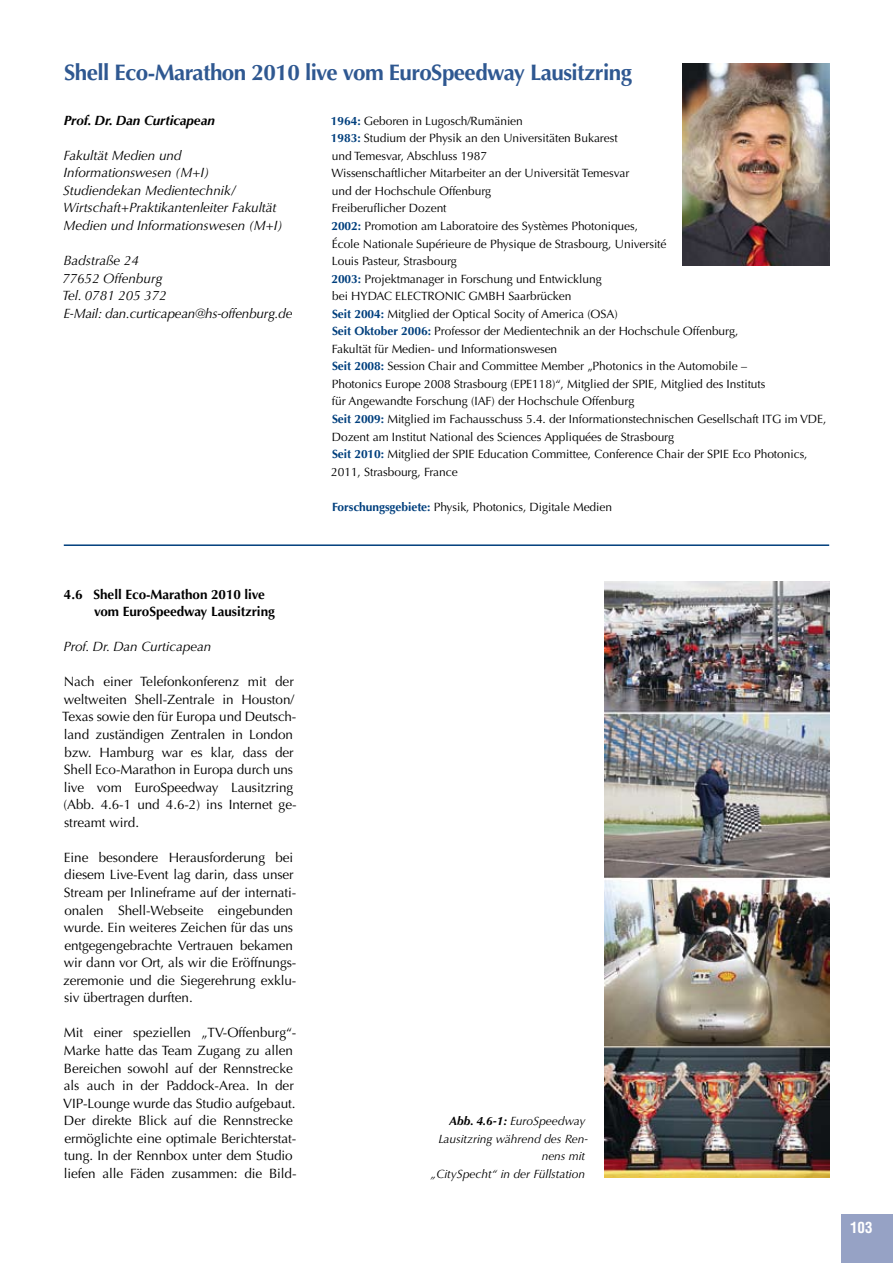
<style>
.page{position:relative;width:893px;height:1263px;background:#fff}
.page>*{position:absolute;margin:0;border:0;box-sizing:border-box;transform-origin:0 0}
.t1{font:700 22.5px "Optima LT Std";letter-spacing:-.025em;color:#2f5891}
.t2{font:700 condensed 15px "Helvetica LT Std";color:#fff}
.t3{font:13.5px/17.5px "Optima LT Std";letter-spacing:-.005em;color:#000}
.t4{font:italic 13.5px/17.5px "Optima LT Std";letter-spacing:-.005em;color:#000}
.t5{font:700 13.5px/17.5px "Optima LT Std";letter-spacing:-.005em;color:#000}
.t6{font:italic 700 13.5px "Optima LT Std";letter-spacing:-.005em;color:#000}
.t7{font:12px/17.5px "Optima LT Std";letter-spacing:-.005em;color:#000}
.t8{font:italic 12px/17.5px "Optima LT Std";letter-spacing:-.005em;color:#000;text-align:right}
.s1{font-weight:700;color:#003f7d}
.s2{font-weight:700}
</style>
<div class="page">
<div style="left:842px;top:1214px;width:51px;height:49px;background:#96a2c5"></div>
<img style="left:682px;top:64px;width:147px;height:201px">
<hr style="left:64px;top:544px;width:765px;height:2px;background:#003f7d">
<img style="left:605px;top:581px;width:224px;height:597px">
<p class="t1" style="left:64px;top:60px;width:569px">Shell Eco-Marathon 2010 live vom EuroSpeedway Lausitzring</p>
<p class="t6" style="left:64px;top:112px;width:153px">Prof. Dr. Dan Curticapean</p>
<p class="t4" style="left:63px;top:147px;width:221px">Fakultät Medien und<br>Informationswesen (M+I)<br>Studiendekan Medientechnik/<br>Wirtschaft+Praktikantenleiter Fakultät<br>Medien und Informationswesen (M+I)</p>
<p class="t4" style="left:62px;top:252px;width:232px">Badstraße 24<br>77652 Offenburg<br>Tel. 0781 205 372<br>E-Mail: dan.curticapean@hs-offenburg.de</p>
<p class="t7" style="left:331px;top:112px;width:497px"><span class="s1">1964:</span> Geboren in Lugosch/Rumänien<br><span class="s1">1983:</span> Studium der Physik an den Universitäten Bukarest<br>und Temesvar, Abschluss 1987<br>Wissenschaftlicher Mitarbeiter an der Universität Temesvar<br>und der Hochschule Offenburg<br>Freiberuflicher Dozent<br><span class="s1">2002:</span> Promotion am Laboratoire des Systèmes Photoniques,<br>École Nationale Supérieure de Physique de Strasbourg, Université<br>Louis Pasteur, Strasbourg<br><span class="s1">2003:</span> Projektmanager in Forschung und Entwicklung<br>bei HYDAC ELECTRONIC GMBH Saarbrücken<br><span class="s1">Seit 2004:</span> Mitglied der Optical Socity of America (OSA)<br><span class="s1">Seit Oktober 2006:</span> Professor der Medientechnik an der Hochschule Offenburg,<br>Fakultät für Medien- und Informationswesen<br><span class="s1">Seit 2008:</span> Session Chair and Committee Member „Photonics in the Automobile –<br>Photonics Europe 2008 Strasbourg (EPE118)“, Mitglied der SPIE, Mitglied des Instituts<br>für Angewandte Forschung (IAF) der Hochschule Offenburg<br><span class="s1">Seit 2009:</span> Mitglied im Fachausschuss 5.4. der Informationstechnischen Gesellschaft ITG im VDE, Dozent am Institut National des Sciences Appliquées de Strasbourg<br><span class="s1">Seit 2010:</span> Mitglied der SPIE Education Committee, Conference Chair der SPIE Eco Photonics, 2011, Strasbourg, France</p>
<p class="t7" style="left:332px;top:498px;width:282px"><span class="s1">Forschungsgebiete:</span> Physik, Photonics, Digitale Medien</p>
<p class="t5" style="left:94px;top:585px;width:182px;text-indent:-30px">4.6 Shell Eco-Marathon 2010 live vom EuroSpeedway Lausitzring</p>
<p class="t4" style="left:63px;top:638px;width:149px">Prof. Dr. Dan Curticapean</p>
<p class="t3" style="left:62px;top:673px;width:236px">Nach einer Telefonkonferenz mit der weltweiten Shell-Zentrale in Houston/ Texas sowie den für Europa und Deutsch&shy;land zuständigen Zentralen in London bzw. Hamburg war es klar, dass der Shell Eco-Marathon in Europa durch uns live vom EuroSpeedway Lausitzring (Abb. 4.6-1 und 4.6-2) ins Internet ge&shy;streamt wird.</p>
<p class="t3" style="left:63px;top:849px;width:235px">Eine besondere Herausforderung bei diesem Live-Event lag darin, dass unser Stream per Inlineframe auf der internati&shy;onalen Shell-Webseite eingebunden wurde. Ein weiteres Zeichen für das uns entgegengebrachte Vertrauen bekamen wir dann vor Ort, als wir die Eröffnungs&shy;zeremonie und die Siegerehrung exklu&shy;siv übertragen durften.</p>
<p class="t3" style="left:63px;top:1024px;width:235px">Mit einer speziellen „TV-Offenburg“- Marke hatte das Team Zugang zu allen Bereichen sowohl auf der Rennstrecke als auch in der Paddock-Area. In der VIP-Lounge wurde das Studio aufgebaut.<br>Der direkte Blick auf die Rennstrecke ermöglichte eine optimale Berichterstat&shy;tung. In der Rennbox unter dem Studio liefen alle Fäden zusammen: die Bild-</p>
<p class="t8" style="left:430px;top:1112px;width:159px"><span class="s2">Abb. 4.6-1:</span> EuroSpeedway<br>Lausitzring während des Ren&shy;nens mit<br>„CitySpecht“ in der Füllstation</p>
<p class="t2" style="left:850px;top:1218px;width:24px">103</p>
</div>
